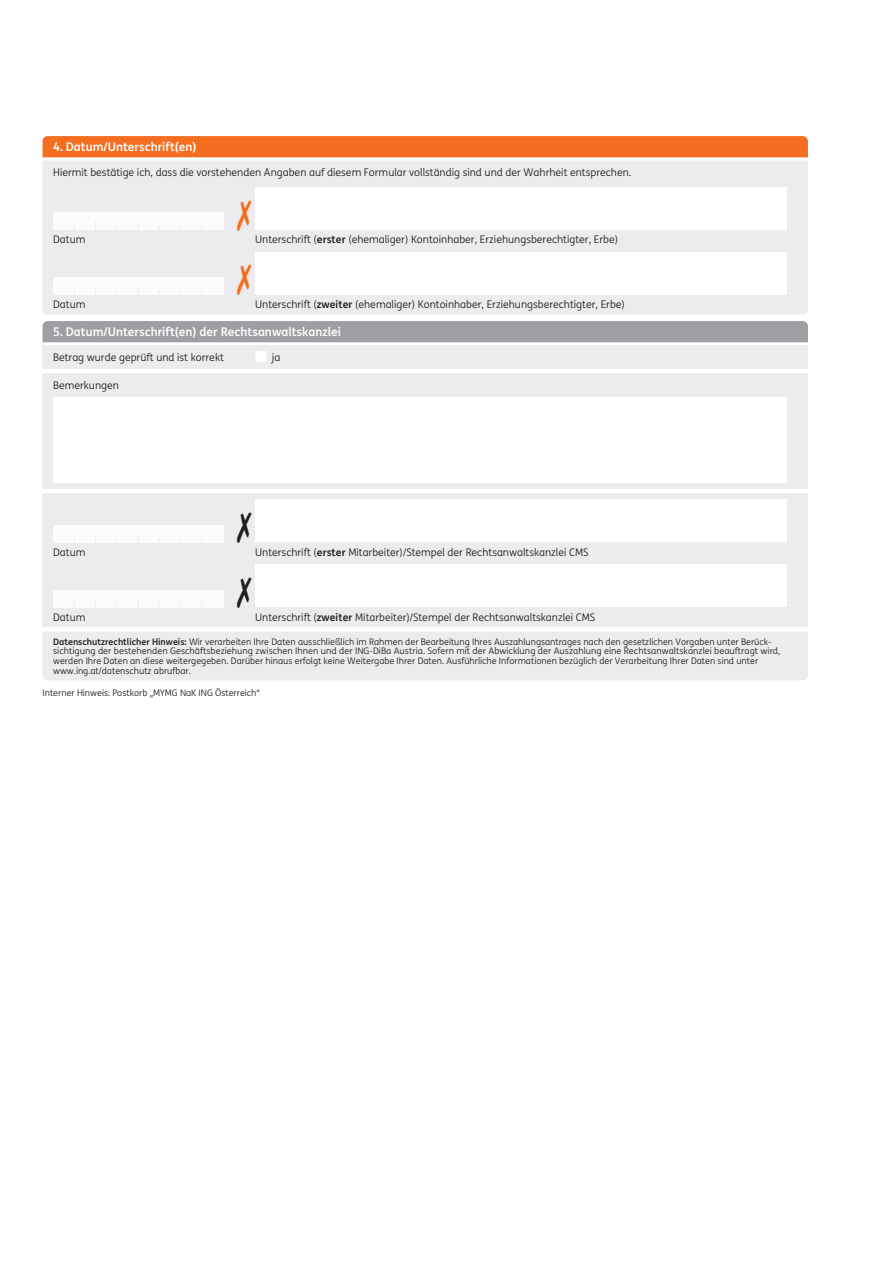
<style>
.page{position:relative;width:893px;height:1263px;background:#fff}
.page>*{position:absolute;margin:0;border:0;box-sizing:border-box;transform-origin:0 0}
.t1{font:700 12px "ING Me";color:#fff}
.t2{font:10.5px "ING Me";color:#231f20}
.t3{font:9px/9.8px "ING Me";color:#231f20}
.s1{font-weight:700}
.s2{color:#fff}
</style>
<div class="page">
<div style="left:43px;top:161px;width:765px;height:154px;background:#ececee"></div>
<div style="left:43px;top:493px;width:765px;height:134px;background:#ececee"></div>
<div style="left:43px;top:345px;width:765px;height:24px;background:#ececee"></div>
<div style="left:43px;top:373px;width:765px;height:116px;background:#ececee"></div>
<div style="left:43px;top:632px;width:765px;height:48px;background:#ececee"></div>
<div style="left:43px;top:136px;width:765px;height:21px;background:#f36e21"></div>
<div style="left:43px;top:321px;width:765px;height:21px;background:#9d9fa2"></div>
<div style="left:255px;top:252px;width:532px;height:42px;background:#fff"></div>
<div style="left:255px;top:564px;width:532px;height:43px;background:#fff"></div>
<div style="left:53px;top:398px;width:734px;height:85px;background:#fff"></div>
<div style="left:255px;top:187px;width:532px;height:43px;background:#fff"></div>
<div style="left:255px;top:500px;width:532px;height:42px;background:#fff"></div>
<div style="left:53px;top:590px;width:170px;height:17px;background:#fbfbfb"></div>
<div style="left:53px;top:525px;width:170px;height:17px;background:#fbfbfb"></div>
<div style="left:53px;top:277px;width:170px;height:17px;background:#fbfbfb"></div>
<div style="left:53px;top:213px;width:170px;height:17px;background:#fbfbfb"></div>
<svg style="left:237px;top:264px;width:15px;height:31px"></svg>
<svg style="left:237px;top:199px;width:15px;height:31px"></svg>
<h1 class="t1" style="left:53px;top:137px;width:145px">4. Datum/Unterschrift(en)</h1>
<p class="t2" style="left:53px;top:165px;width:580px">Hiermit bestätige ich, dass die vorstehenden Angaben auf diesem Formular vollständig sind und der Wahrheit entsprechen.</p>
<p class="t2" style="left:53px;top:232px;width:34px">Datum</p>
<p class="t2" style="left:53px;top:297px;width:34px">Datum</p>
<p class="t2" style="left:255px;top:232px;width:365px">Unterschrift (<span class="s1">erster</span> (ehemaliger) Kontoinhaber, Erziehungsberechtigter, Erbe)</p>
<p class="t2" style="left:255px;top:297px;width:371px">Unterschrift (<span class="s1">zweiter</span> (ehemaliger) Kontoinhaber, Erziehungsberechtigter, Erbe)</p>
<h1 class="t1" style="left:53px;top:322px;width:289px">5. Datum/Unterschrift(en) der Rechtsanwaltskanzlei</h1>
<p class="t2" style="left:53px;top:350px;width:172px">Betrag wurde geprüft und ist korrekt</p>
<p class="t2" style="left:53px;top:377px;width:67px">Bemerkungen</p>
<p class="t2" style="left:255px;top:350px;width:27px"><span class="s2">■</span> ja</p>
<p class="t2" style="left:53px;top:544px;width:34px">Datum</p>
<p class="t2" style="left:53px;top:609px;width:34px">Datum</p>
<p class="t2" style="left:255px;top:544px;width:335px">Unterschrift (<span class="s1">erster</span> Mitarbeiter)/Stempel der Rechtsanwaltskanzlei CMS</p>
<p class="t2" style="left:255px;top:609px;width:342px">Unterschrift (<span class="s1">zweiter</span> Mitarbeiter)/Stempel der Rechtsanwaltskanzlei CMS</p>
<p class="t3" style="left:53px;top:636px;width:729px"><span class="s1">Datenschutzrechtlicher Hinweis:</span> Wir verarbeiten Ihre Daten ausschließlich im Rahmen der Bearbeitung Ihres Auszahlungsantrages nach den gesetzlichen Vorgaben unter Berück&shy;sichtigung der bestehenden Geschäftsbeziehung zwischen Ihnen und der ING-DiBa Austria. Sofern mit der Abwicklung der Auszahlung eine Rechtsanwaltskanzlei beauftragt wird, werden Ihre Daten an diese weitergegeben. Darüber hinaus erfolgt keine Weitergabe Ihrer Daten. Ausführliche Informationen bezüglich der Verarbeitung Ihrer Daten sind unter www.ing.at/datenschutz abrufbar.</p>
<p class="t3" style="left:43px;top:687px;width:219px">Interner Hinweis: Postkorb „MYMG NaK ING Österreich“</p>
</div>
